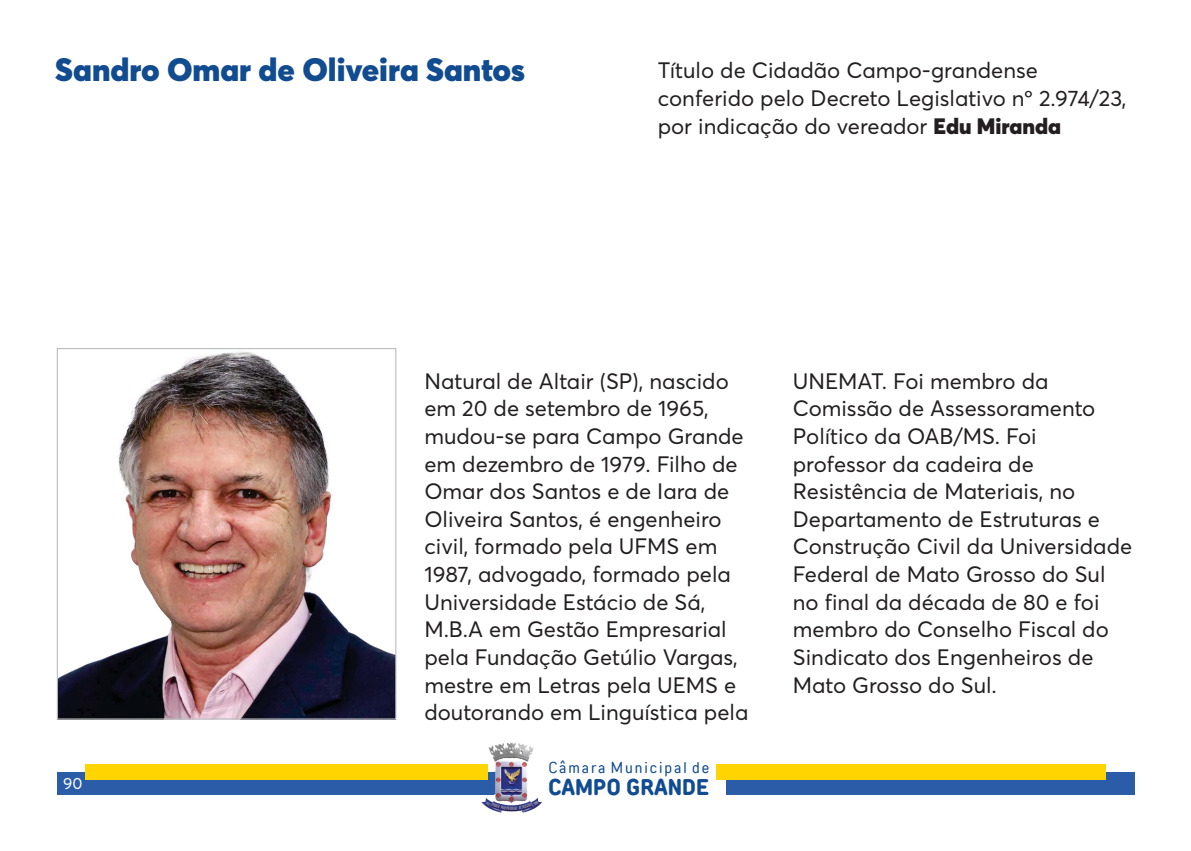
<style>
.page{position:relative;width:1191px;height:851px;background:#fff}
.page>*{position:absolute;margin:0;border:0;box-sizing:border-box;transform-origin:0 0}
.t1{font:900 32px "Averta";color:#114b90}
.t2{font:700 condensed 22.8px "TT Rounds Neue";color:#114b90}
.t3{font:22px/27.6px "Averta";color:#231f20}
.t4{font:16px "Averta";color:#fff}
.t5{font:condensed 15.8px "TT Rounds Neue";letter-spacing:.125em;color:#114b90}
.s1{font-weight:900}
</style>
<div class="page">
<div style="left:57px;top:771px;width:439px;height:23px;background:#2a5ca8"></div>
<div style="left:86px;top:764px;width:402px;height:15px;background:#ffd400"></div>
<img style="left:482px;top:742px;width:60px;height:70px">
<div style="left:725px;top:771px;width:409px;height:23px;background:#2a5ca8"></div>
<div style="left:716px;top:764px;width:389px;height:15px;background:#ffd400"></div>
<img style="left:59px;top:352px;width:335px;height:365px">
<div style="left:57px;top:348px;width:339px;height:371px;border:1px solid #bbbdc0"></div>
<h1 class="t1" style="left:55px;top:57px;width:471px">Sandro Omar de Oliveira Santos</h1>
<p class="t3" style="left:657px;top:59px;width:470px">Título de Cidadão Campo-grandense conferido pelo Decreto Legislativo nº 2.974/23, por indicação do vereador <span class="s1">Edu Miranda</span></p>
<p class="t4" style="left:63px;top:776px;width:21px">90</p>
<p class="t3" style="left:424px;top:369px;width:325px">Natural de Altair (SP), nascido em 20 de setembro de 1965, mudou-se para Campo Grande em dezembro de 1979. Filho de<br>Omar dos Santos e de Iara de<br>Oliveira Santos, é engenheiro civil, formado pela UFMS em<br>1987, advogado, formado pela<br>Universidade Estácio de Sá,<br>M.B.A em Gestão Empresarial pela Fundação Getúlio Vargas, mestre em Letras pela UEMS e doutorando em Linguística pela</p>
<p class="t5" style="left:548px;top:757px;width:162px">Câmara Municipal de</p>
<p class="t2" style="left:548px;top:773px;width:162px">CAMPO GRANDE</p>
<p class="t3" style="left:793px;top:369px;width:341px">UNEMAT. Foi membro da<br>Comissão de Assessoramento<br>Político da OAB/MS. Foi professor da cadeira de<br>Resistência de Materiais, no<br>Departamento de Estruturas e<br>Construção Civil da Universidade<br>Federal de Mato Grosso do Sul no final da década de 80 e foi membro do Conselho Fiscal do<br>Sindicato dos Engenheiros de<br>Mato Grosso do Sul.</p>
</div>
